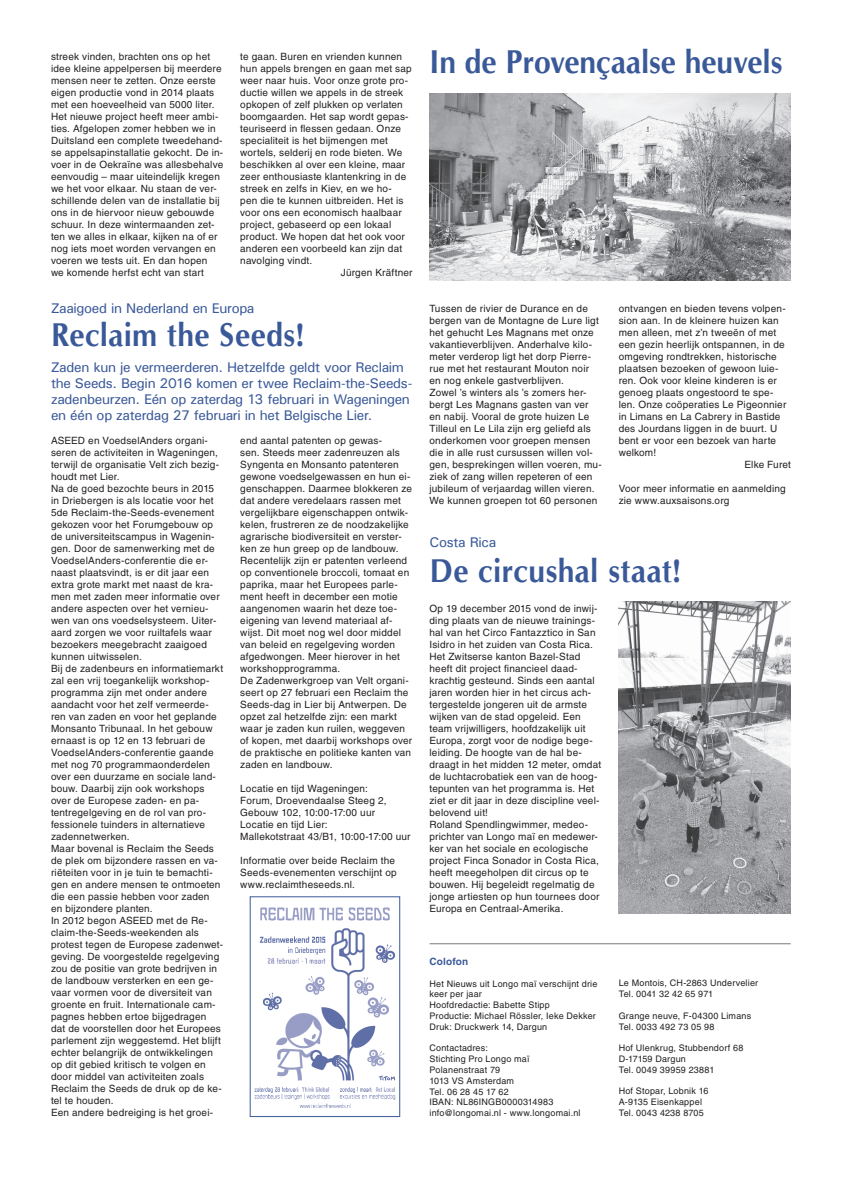
<style>
.page{position:relative;width:842px;height:1191px;background:#fff}
.page>*{position:absolute;margin:0;border:0;box-sizing:border-box;transform-origin:0 0}
.t1{font:700 33px "Cg Omega";letter-spacing:.005em;color:#3a5999;scale:.91 1}
.t2{font:14px/16px "Univers";letter-spacing:-.025em;color:#3a5999}
.t3{font:10px/12px "Helvetica LT Std";letter-spacing:.02em;color:#231f20}
.t4{font:700 10px "Helvetica LT Std";letter-spacing:.02em;color:#3a5999}
.t5{font:9px/10.8px "Helvetica LT Std";letter-spacing:.025em;color:#231f20}
</style>
<div class="page">
<hr style="left:430px;top:943px;width:361px;height:1px;background:#808285">
<img style="left:429px;top:94px;width:362px;height:187px">
<img style="left:254px;top:907px;width:142px;height:201px">
<div style="left:250px;top:896px;width:150px;height:220px;border:1px solid #3a5999"></div>
<img style="left:619px;top:601px;width:172px;height:312px">
<p class="t3" style="left:51px;top:50px;width:174px">streek vinden, brachten ons op het idee kleine appelpersen bij meerdere mensen neer te zetten. Onze eerste eigen productie vond in 2014 plaats met een hoeveelheid van 5000 liter.<br>Het nieuwe project heeft meer ambi&shy;ties. Afgelopen zomer hebben we in Duitsland een complete tweedehand&shy;se appelsapinstallatie gekocht. De in&shy;voer in de Oekraïne was allesbehalve eenvoudig – maar uiteindelijk kregen we het voor elkaar. Nu staan de ver&shy;schillende delen van de installatie bij ons in de hiervoor nieuw gebouwde schuur. In deze wintermaanden zet&shy;ten we alles in elkaar, kijken na of er nog iets moet worden vervangen en voeren we tests uit. En dan hopen<br>we komende herfst echt van start</p>
<p class="t3" style="left:240px;top:50px;width:163px">te gaan. Buren en vrienden kunnen</p>
<p class="t3" style="left:240px;top:62px;width:173px">hun appels brengen en gaan met sap</p>
<p class="t3" style="left:240px;top:74px;width:169px">weer naar huis. Voor onze grote pro-</p>
<p class="t3" style="left:240px;top:86px;width:165px">ductie willen we appels in de streek</p>
<p class="t3" style="left:240px;top:98px;width:164px">opkopen of zelf plukken op verlaten</p>
<p class="t3" style="left:240px;top:110px;width:170px">boomgaarden. Het sap wordt gepas-</p>
<p class="t3" style="left:240px;top:122px;width:162px">teuriseerd in flessen gedaan. Onze</p>
<p class="t3" style="left:240px;top:134px;width:149px">specialiteit is het bijmengen met</p>
<p class="t3" style="left:240px;top:146px;width:164px">wortels, selderij en rode bieten. We</p>
<p class="t3" style="left:240px;top:158px;width:167px">beschikken al over een kleine, maar</p>
<p class="t3" style="left:240px;top:170px;width:168px">zeer enthousiaste klantenkring in de</p>
<p class="t3" style="left:240px;top:182px;width:153px">streek en zelfs in Kiev, en we ho-</p>
<p class="t3" style="left:240px;top:194px;width:165px">pen die te kunnen uitbreiden. Het is</p>
<p class="t3" style="left:240px;top:206px;width:163px">voor ons een economisch haalbaar</p>
<p class="t3" style="left:240px;top:218px;width:152px">project, gebaseerd op een lokaal</p>
<p class="t3" style="left:240px;top:230px;width:166px">product. We hopen dat het ook voor</p>
<p class="t3" style="left:240px;top:242px;width:163px">anderen een voorbeeld kan zijn dat</p>
<p class="t3" style="left:240px;top:254px;width:74px">navolging vindt.</p>
<p class="t3" style="left:341px;top:266px;width:73px">Jürgen Kräftner</p>
<h2 class="t2" style="left:51px;top:300px;width:205px">Zaaigoed in Nederland en Europa</h2>
<h1 class="t1" style="left:51px;top:315px;width:280px">Reclaim the Seeds!</h1>
<h2 class="t2" style="left:51px;top:359px;width:363px">Zaden kun je vermeerderen. Hetzelfde geldt voor Reclaim the Seeds. Begin 2016 komen er twee Reclaim-the-Seeds&shy;zadenbeurzen. Eén op zaterdag 13 februari in Wageningen en één op zaterdag 27 februari in het Belgische Lier.</h2>
<p class="t3" style="left:51px;top:434px;width:174px">ASEED en VoedselAnders organi&shy;seren de activiteiten in Wageningen, terwijl de organisatie Velt zich bezig&shy;houdt met Lier.<br>Na de goed bezochte beurs in 2015 in Driebergen is als locatie voor het 5de Reclaim-the-Seeds-evenement gekozen voor het Forumgebouw op de universiteitscampus in Wagenin&shy;gen. Door de samenwerking met de VoedselAnders-conferentie die er&shy;naast plaatsvindt, is er dit jaar een extra grote markt met naast de kra&shy;men met zaden meer informatie over andere aspecten over het vernieu&shy;wen van ons voedselsysteem. Uiter&shy;aard zorgen we voor ruiltafels waar bezoekers meegebracht zaaigoed kunnen uitwisselen.<br>Bij de zadenbeurs en informatiemarkt zal een vrij toegankelijk workshop&shy;programma zijn met onder andere aandacht voor het zelf vermeerde&shy;ren van zaden en voor het geplande Monsanto Tribunaal. In het gebouw ernaast is op 12 en 13 februari de VoedselAnders-conferentie gaande met nog 70 programmaonderdelen over een duurzame en sociale land&shy;bouw. Daarbij zijn ook workshops over de Europese zaden- en pa&shy;tentregelgeving en de rol van pro&shy;fessionele tuinders in alternatieve zadennetwerken.<br>Maar bovenal is Reclaim the Seeds de plek om bijzondere rassen en va&shy;riëteiten voor in je tuin te bemachti&shy;gen en andere mensen te ontmoeten die een passie hebben voor zaden en bijzondere planten.<br>In 2012 begon ASEED met de Re&shy;claim-the-Seeds-weekenden als protest tegen de Europese zadenwet&shy;geving. De voorgestelde regelgeving zou de positie van grote bedrijven in de landbouw versterken en een ge&shy;vaar vormen voor de diversiteit van groente en fruit. Internationale cam&shy;pagnes hebben ertoe bijgedragen<br>dat de voorstellen door het Europees parlement zijn weggestemd. Het blijft echter belangrijk de ontwikkelingen op dit gebied kritisch te volgen en door middel van activiteiten zoals Reclaim the Seeds de druk op de ke&shy;tel te houden.<br>Een andere bedreiging is het groei-</p>
<p class="t3" style="left:240px;top:434px;width:173px">end aantal patenten op gewas-<br>sen. Steeds meer zadenreuzen als Syngenta en Monsanto patenteren gewone voedselgewassen en hun ei&shy;genschappen. Daarmee blokkeren ze dat andere veredelaars rassen met vergelijkbare eigenschappen ontwik&shy;kelen, frustreren ze de noodzakelijke agrarische biodiversiteit en verster&shy;ken ze hun greep op de landbouw.<br>Recentelijk zijn er patenten verleend op conventionele broccoli, tomaat en paprika, maar het Europees parle&shy;ment heeft in december een motie aangenomen waarin het deze toe&shy;eigening van levend materiaal af&shy;wijst. Dit moet nog wel door middel van beleid en regelgeving worden afgedwongen. Meer hierover in het workshopprogramma.<br>De Zadenwerkgroep van Velt organi&shy;seert op 27 februari een Reclaim the Seeds-dag in Lier bij Antwerpen. De opzet zal hetzelfde zijn: een markt waar je zaden kun ruilen, weggeven of kopen, met daarbij workshops over de praktische en politieke kanten van zaden en landbouw.</p>
<p class="t3" style="left:240px;top:782px;width:172px">Locatie en tijd Wageningen:<br>Forum, Droevendaalse Steeg 2,<br>Gebouw 102, 10:00-17:00 uur<br>Locatie en tijd Lier:<br>Mallekotstraat 43/B1, 10:00-17:00 uur</p>
<p class="t3" style="left:240px;top:854px;width:158px">Informatie over beide Reclaim the<br>Seeds-evenementen verschijnt op www.reclaimtheseeds.nl.</p>
<h1 class="t1" style="left:429px;top:43px;width:389px">In de Provençaalse heuvels</h1>
<p class="t3" style="left:429px;top:302px;width:174px">Tussen de rivier de Durance en de bergen van de Montagne de Lure ligt het gehucht Les Magnans met onze vakantieverblijven. Anderhalve kilo&shy;meter verderop ligt het dorp Pierre&shy;rue met het restaurant Mouton noir en nog enkele gastverblijven.<br>Zowel ’s winters als ’s zomers her&shy;bergt Les Magnans gasten van ver en nabij. Vooral de grote huizen Le Tilleul en Le Lila zijn erg geliefd als onderkomen voor groepen mensen die in alle rust cursussen willen vol&shy;gen, besprekingen willen voeren, mu&shy;ziek of zang willen repeteren of een jubileum of verjaardag willen vieren.<br>We kunnen groepen tot 60 personen</p>
<h2 class="t2" style="left:429px;top:534px;width:68px">Costa Rica</h2>
<p class="t3" style="left:619px;top:302px;width:168px">ontvangen en bieden tevens volpen-</p>
<p class="t3" style="left:619px;top:314px;width:162px">sion aan. In de kleinere huizen kan</p>
<p class="t3" style="left:619px;top:326px;width:159px">men alleen, met z’n tweeën of met</p>
<p class="t3" style="left:619px;top:338px;width:168px">een gezin heerlijk ontspannen, in de</p>
<p class="t3" style="left:619px;top:350px;width:160px">omgeving rondtrekken, historische</p>
<p class="t3" style="left:619px;top:362px;width:161px">plaatsen bezoeken of gewoon luie-</p>
<p class="t3" style="left:619px;top:374px;width:160px">ren. Ook voor kleine kinderen is er</p>
<p class="t3" style="left:619px;top:386px;width:156px">genoeg plaats ongestoord te spe-</p>
<p class="t3" style="left:619px;top:398px;width:169px">len. Onze coöperaties Le Pigeonnier</p>
<p class="t3" style="left:619px;top:410px;width:163px">in Limans en La Cabrery in Bastide</p>
<p class="t3" style="left:619px;top:422px;width:160px">des Jourdans liggen in de buurt. U</p>
<p class="t3" style="left:619px;top:434px;width:159px">bent er voor een bezoek van harte</p>
<p class="t3" style="left:619px;top:446px;width:39px">welkom!</p>
<p class="t3" style="left:744px;top:458px;width:48px">Elke Furet</p>
<p class="t3" style="left:619px;top:482px;width:169px">Voor meer informatie en aanmelding zie www.auxsaisons.org</p>
<h1 class="t1" style="left:429px;top:552px;width:278px">De circushal staat!</h1>
<p class="t3" style="left:429px;top:602px;width:173px">Op 19 december 2015 vond de inwij&shy;ding plaats van de nieuwe trainings&shy;hal van het Circo Fantazztico in San Isidro in het zuiden van Costa Rica.<br>Het Zwitserse kanton Bazel-Stad heeft dit project financieel daad&shy;krachtig gesteund. Sinds een aantal jaren worden hier in het circus ach&shy;tergestelde jongeren uit de armste wijken van de stad opgeleid. Een team vrijwilligers, hoofdzakelijk uit Europa, zorgt voor de nodige bege&shy;leiding. De hoogte van de hal be&shy;draagt in het midden 12 meter, omdat de luchtacrobatiek een van de hoog&shy;tepunten van het programma is. Het ziet er dit jaar in deze discipline veel&shy;belovend uit!<br>Roland Spendlingwimmer, medeo&shy;prichter van Longo maï en medewer&shy;ker van het sociale en ecologische project Finca Sonador in Costa Rica, heeft meegeholpen dit circus op te bouwen. Hij begeleidt regelmatig de jonge artiesten op hun tournees door Europa en Centraal-Amerika.</p>
<p class="t4" style="left:429px;top:955px;width:40px">Colofon</p>
<p class="t5" style="left:429px;top:978px;width:170px">Het Nieuws uit Longo maï verschijnt drie keer per jaar<br>Hoofdredactie: Babette Stipp<br>Productie: Michael Rössler, Ieke Dekker<br>Druk: Druckwerk 14, Dargun</p>
<p class="t5" style="left:429px;top:1042px;width:153px">Contactadres:<br>Stichting Pro Longo maï<br>Polanenstraat 79<br>1013 VS Amsterdam<br>Tel. 06 28 45 17 62<br>IBAN: NL86INGB0000314983 info@longomai.nl - www.longomai.nl</p>
<p class="t5" style="left:619px;top:977px;width:141px">Le Montois, CH-2863 Undervelier<br>Tel. 0041 32 42 65 971</p>
<p class="t5" style="left:619px;top:1010px;width:134px">Grange neuve, F-04300 Limans<br>Tel. 0033 492 73 05 98</p>
<p class="t5" style="left:619px;top:1042px;width:126px">Hof Ulenkrug, Stubbendorf 68<br>D-17159 Dargun<br>Tel. 0049 39959 23881</p>
<p class="t5" style="left:619px;top:1085px;width:91px">Hof Stopar, Lobnik 16<br>A-9135 Eisenkappel<br>Tel. 0043 4238 8705</p>
</div>
